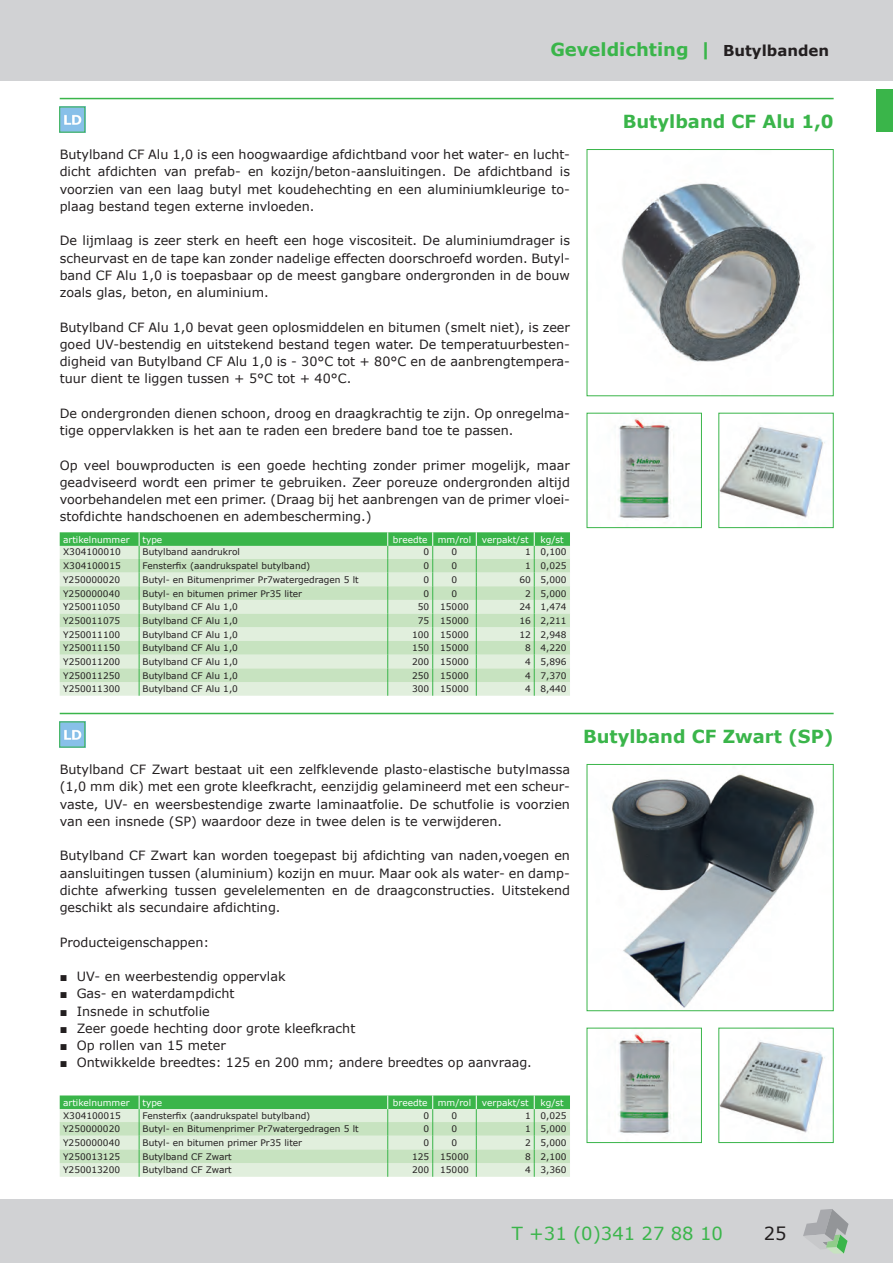
<style>
.page{position:relative;width:893px;height:1263px;background:#fff}
.page>*{position:absolute;margin:0;border:0;box-sizing:border-box;transform-origin:0 0}
.t1{font:700 18px "Verdana";color:#3ab54a}
.t2{font:18px "Verdana";color:#3ab54a}
.t3{font:18px "Verdana";color:#231f20}
.t4{font:12.75px/17.2px "Verdana";color:#231f20;text-align:justify}
.t5{font:9px "Verdana";color:#231f20}
.t6{font:9px "Verdana";color:#fff}
.s1{font-size:15px;color:#231f20}
.s2{font-family:"Arial"}
</style>
<div class="page">
<div style="left:0;top:0;width:893px;height:81px;background:#d1d2d4"></div>
<div style="left:0;top:1199px;width:893px;height:64px;background:#d1d2d4"></div>
<svg style="left:803px;top:1209px;width:45px;height:44px"></svg>
<svg style="left:60px;top:532px;width:510px;height:164px;background:#c8e5c5"></svg>
<svg style="left:60px;top:1095px;width:510px;height:82px;background:#bde1bb"></svg>
<hr style="left:60px;top:98px;width:774px;height:1px;background:#3ab54a">
<hr style="left:60px;top:713px;width:774px;height:1px;background:#3ab54a">
<div style="left:876px;top:89px;width:17px;height:43px;background:#3ab54a"></div>
<img style="left:612px;top:774px;width:203px;height:234px">
<div style="left:587px;top:764px;width:246px;height:247px;border:1px solid #3ab54a"></div>
<img style="left:621px;top:183px;width:180px;height:179px">
<div style="left:587px;top:149px;width:246px;height:247px;border:1px solid #3ab54a"></div>
<img style="left:721px;top:1040px;width:104px;height:93px">
<img style="left:618px;top:1032px;width:56px;height:102px">
<div style="left:587px;top:1028px;width:115px;height:115px;border:1px solid #3ab54a"></div>
<img style="left:721px;top:425px;width:104px;height:93px">
<img style="left:62px;top:724px;width:21px;height:21px">
<img style="left:618px;top:417px;width:56px;height:102px">
<div style="left:587px;top:413px;width:115px;height:115px;border:1px solid #3ab54a"></div>
<img style="left:62px;top:109px;width:21px;height:21px">
<h1 class="t1" style="left:550px;top:38px;width:280px">Geveldichting | <span class="s1">Butylbanden</span></h1>
<p class="t4" style="left:60px;top:146px;width:512px">Butylband CF Alu 1,0 is een hoogwaardige afdichtband voor het water- en lucht&shy;dicht afdichten van prefab- en kozijn/beton-aansluitingen. De afdichtband is voorzien van een laag butyl met koudehechting en een aluminiumkleurige to&shy;plaag bestand tegen externe invloeden.</p>
<p class="t4" style="left:60px;top:232px;width:512px">De lijmlaag is zeer sterk en heeft een hoge viscositeit. De aluminiumdrager is scheurvast en de tape kan zonder nadelige effecten doorschroefd worden. Butyl&shy;band CF Alu 1,0 is toepasbaar op de meest gangbare ondergronden in de bouw zoals glas, beton, en aluminium.</p>
<p class="t4" style="left:60px;top:319px;width:512px">Butylband CF Alu 1,0 bevat geen oplosmiddelen en bitumen (smelt niet), is zeer goed UV-bestendig en uitstekend bestand tegen water. De temperatuurbesten&shy;digheid van Butylband CF Alu 1,0 is - 30°C tot + 80°C en de aanbrengtempera&shy;tuur dient te liggen tussen + 5°C tot + 40°C.</p>
<p class="t4" style="left:60px;top:405px;width:512px">De ondergronden dienen schoon, droog en draagkrachtig te zijn. Op onregelma&shy;tige oppervlakken is het aan te raden een bredere band toe te passen.</p>
<p class="t4" style="left:60px;top:457px;width:512px">Op veel bouwproducten is een goede hechting zonder primer mogelijk, maar geadviseerd wordt een primer te gebruiken. Zeer poreuze ondergronden altijd voorbehandelen met een primer. (Draag bij het aanbrengen van de primer vloei&shy;stofdichte handschoenen en adembescherming.)</p>
<p class="t6" style="left:63px;top:533px;width:68px">artikelnummer</p>
<p class="t6" style="left:143px;top:533px;width:21px">type</p>
<p class="t6" style="left:393px;top:533px;width:137px">breedte mm/rol verpakt/st</p>
<p class="t6" style="left:540px;top:533px;width:25px">kg/st</p>
<p class="t5" style="left:63px;top:546px;width:59px">X304100010</p>
<p class="t5" style="left:143px;top:546px;width:99px">Butylband aandrukrol</p>
<p class="t5" style="left:424px;top:546px;width:7px">0</p>
<p class="t5" style="left:452px;top:546px;width:7px">0</p>
<p class="t5" style="left:525px;top:546px;width:43px">1 0,100</p>
<p class="t5" style="left:63px;top:560px;width:59px">X304100015</p>
<p class="t5" style="left:143px;top:560px;width:169px">Fensterfix (aandrukspatel butylband)</p>
<p class="t5" style="left:424px;top:560px;width:7px">0</p>
<p class="t5" style="left:452px;top:560px;width:7px">0</p>
<p class="t5" style="left:525px;top:560px;width:43px">1 0,025</p>
<p class="t5" style="left:63px;top:574px;width:59px">Y250000020</p>
<p class="t5" style="left:143px;top:574px;width:218px">Butyl- en Bitumenprimer Pr7watergedragen 5 lt</p>
<p class="t5" style="left:424px;top:574px;width:7px">0</p>
<p class="t5" style="left:452px;top:574px;width:7px">0</p>
<p class="t5" style="left:519px;top:574px;width:49px">60 5,000</p>
<p class="t5" style="left:63px;top:587px;width:59px">Y250000040</p>
<p class="t5" style="left:143px;top:587px;width:161px">Butyl- en bitumen primer Pr35 liter</p>
<p class="t5" style="left:424px;top:587px;width:7px">0</p>
<p class="t5" style="left:452px;top:587px;width:7px">0</p>
<p class="t5" style="left:525px;top:587px;width:43px">2 5,000</p>
<p class="t5" style="left:63px;top:601px;width:59px">Y250011050</p>
<p class="t5" style="left:143px;top:601px;width:97px">Butylband CF Alu 1,0</p>
<p class="t5" style="left:418px;top:601px;width:52px">50 15000</p>
<p class="t5" style="left:519px;top:601px;width:49px">24 1,474</p>
<p class="t5" style="left:63px;top:615px;width:59px">Y250011075</p>
<p class="t5" style="left:143px;top:615px;width:97px">Butylband CF Alu 1,0</p>
<p class="t5" style="left:418px;top:615px;width:52px">75 15000</p>
<p class="t5" style="left:519px;top:615px;width:49px">16 2,211</p>
<p class="t5" style="left:63px;top:629px;width:59px">Y250011100</p>
<p class="t5" style="left:143px;top:629px;width:97px">Butylband CF Alu 1,0</p>
<p class="t5" style="left:412px;top:629px;width:58px">100 15000</p>
<p class="t5" style="left:519px;top:629px;width:49px">12 2,948</p>
<p class="t5" style="left:63px;top:642px;width:59px">Y250011150</p>
<p class="t5" style="left:143px;top:642px;width:97px">Butylband CF Alu 1,0</p>
<p class="t5" style="left:412px;top:642px;width:58px">150 15000</p>
<p class="t5" style="left:525px;top:642px;width:43px">8 4,220</p>
<p class="t5" style="left:63px;top:656px;width:59px">Y250011200</p>
<p class="t5" style="left:143px;top:656px;width:97px">Butylband CF Alu 1,0</p>
<p class="t5" style="left:412px;top:656px;width:58px">200 15000</p>
<p class="t5" style="left:525px;top:656px;width:43px">4 5,896</p>
<p class="t5" style="left:63px;top:670px;width:59px">Y250011250</p>
<p class="t5" style="left:143px;top:670px;width:97px">Butylband CF Alu 1,0</p>
<p class="t5" style="left:412px;top:670px;width:58px">250 15000</p>
<p class="t5" style="left:525px;top:670px;width:43px">4 7,370</p>
<p class="t5" style="left:63px;top:683px;width:59px">Y250011300</p>
<p class="t5" style="left:143px;top:683px;width:97px">Butylband CF Alu 1,0</p>
<p class="t5" style="left:412px;top:683px;width:58px">300 15000</p>
<p class="t5" style="left:525px;top:683px;width:43px">4 8,440</p>
<p class="t4" style="left:60px;top:761px;width:512px">Butylband CF Zwart bestaat uit een zelfklevende plasto-elastische butylmassa (1,0 mm dik) met een grote kleefkracht, eenzijdig gelamineerd met een scheur&shy;vaste, UV- en weersbestendige zwarte laminaatfolie. De schutfolie is voorzien van een insnede (SP) waardoor deze in twee delen is te verwijderen.</p>
<p class="t4" style="left:60px;top:847px;width:512px">Butylband CF Zwart kan worden toegepast bij afdichting van naden,voegen en aansluitingen tussen (aluminium) kozijn en muur. Maar ook als water- en damp&shy;dichte afwerking tussen gevelelementen en de draagconstructies. Uitstekend geschikt als secundaire afdichting.</p>
<p class="t4" style="left:60px;top:933px;width:151px">Producteigenschappen:</p>
<p class="t4" style="left:60px;top:968px;width:227px"><span class="s2">■</span> UV- en weerbestendig oppervlak</p>
<p class="t4" style="left:60px;top:985px;width:176px"><span class="s2">■</span> Gas- en waterdampdicht</p>
<p class="t4" style="left:60px;top:1002px;width:152px"><span class="s2">■</span> Insnede in schutfolie</p>
<p class="t4" style="left:60px;top:1020px;width:297px"><span class="s2">■</span> Zeer goede hechting door grote kleefkracht</p>
<p class="t4" style="left:60px;top:1037px;width:168px"><span class="s2">■</span> Op rollen van 15 meter</p>
<p class="t4" style="left:60px;top:1054px;width:474px"><span class="s2">■</span> Ontwikkelde breedtes: 125 en 200 mm; andere breedtes op aanvraag.</p>
<p class="t6" style="left:63px;top:1097px;width:68px">artikelnummer</p>
<p class="t6" style="left:143px;top:1097px;width:21px">type</p>
<p class="t6" style="left:393px;top:1097px;width:137px">breedte mm/rol verpakt/st</p>
<p class="t6" style="left:540px;top:1097px;width:25px">kg/st</p>
<p class="t5" style="left:63px;top:1110px;width:59px">X304100015</p>
<p class="t5" style="left:143px;top:1110px;width:169px">Fensterfix (aandrukspatel butylband)</p>
<p class="t5" style="left:424px;top:1110px;width:7px">0</p>
<p class="t5" style="left:452px;top:1110px;width:7px">0</p>
<p class="t5" style="left:525px;top:1110px;width:43px">1 0,025</p>
<p class="t5" style="left:63px;top:1123px;width:59px">Y250000020</p>
<p class="t5" style="left:143px;top:1123px;width:218px">Butyl- en Bitumenprimer Pr7watergedragen 5 lt</p>
<p class="t5" style="left:424px;top:1123px;width:7px">0</p>
<p class="t5" style="left:452px;top:1123px;width:7px">0</p>
<p class="t5" style="left:525px;top:1123px;width:43px">1 5,000</p>
<p class="t5" style="left:63px;top:1137px;width:59px">Y250000040</p>
<p class="t5" style="left:143px;top:1137px;width:161px">Butyl- en bitumen primer Pr35 liter</p>
<p class="t5" style="left:424px;top:1137px;width:7px">0</p>
<p class="t5" style="left:452px;top:1137px;width:7px">0</p>
<p class="t5" style="left:525px;top:1137px;width:43px">2 5,000</p>
<p class="t5" style="left:63px;top:1151px;width:59px">Y250013125</p>
<p class="t5" style="left:143px;top:1151px;width:91px">Butylband CF Zwart</p>
<p class="t5" style="left:412px;top:1151px;width:58px">125 15000</p>
<p class="t5" style="left:525px;top:1151px;width:43px">8 2,100</p>
<p class="t5" style="left:63px;top:1164px;width:59px">Y250013200</p>
<p class="t5" style="left:143px;top:1164px;width:91px">Butylband CF Zwart</p>
<p class="t5" style="left:412px;top:1164px;width:58px">200 15000</p>
<p class="t5" style="left:525px;top:1164px;width:43px">4 3,360</p>
<h1 class="t1" style="left:623px;top:110px;width:212px">Butylband CF Alu 1,0</h1>
<h1 class="t1" style="left:583px;top:724px;width:252px">Butylband CF Zwart (SP)</h1>
<h1 class="t2" style="left:512px;top:1221px;width:213px">T +31 (0)341 27 88 10</h1>
<h1 class="t3" style="left:764px;top:1221px;width:24px">25</h1>
</div>
